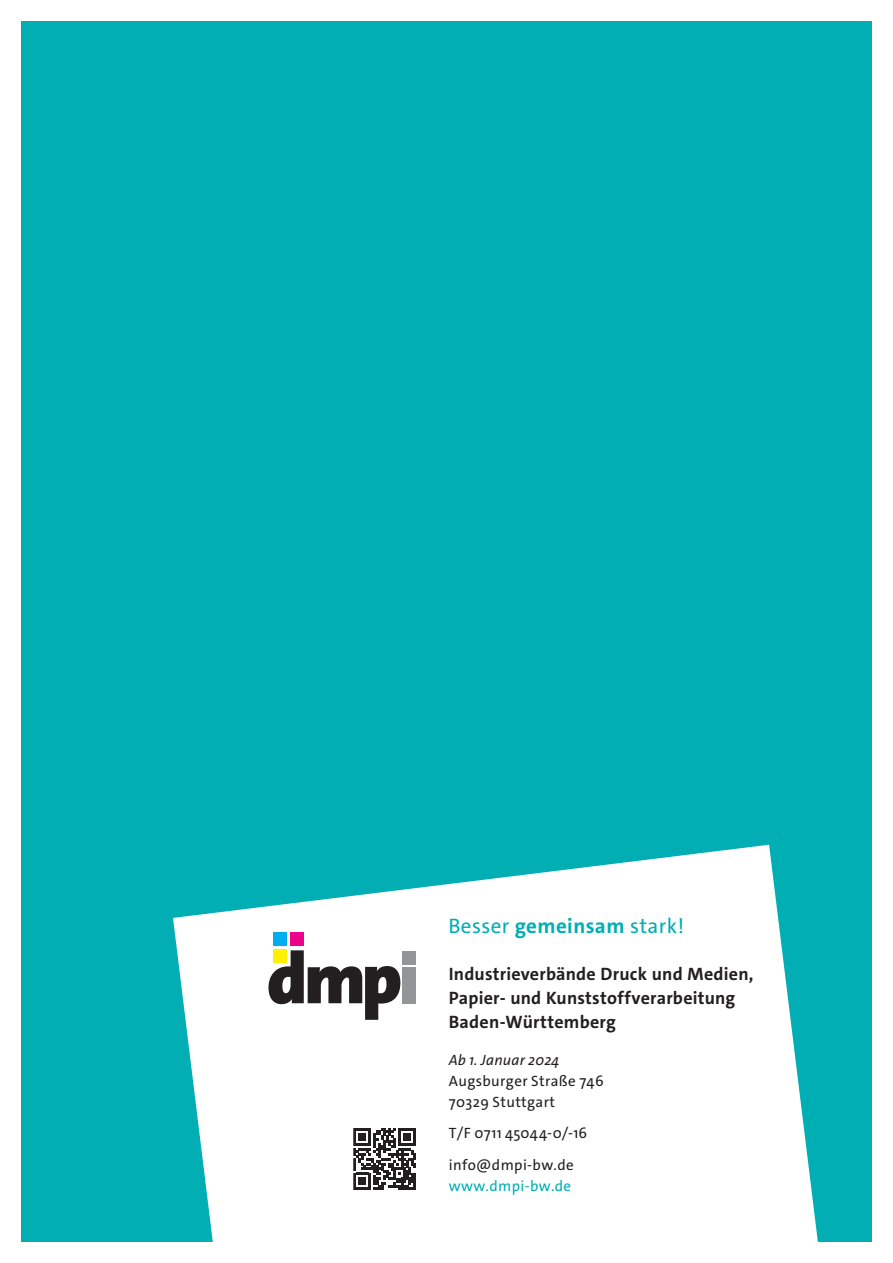
<style>
.page{position:relative;width:893px;height:1263px;background:#fff}
.page>*{position:absolute;margin:0;border:0;box-sizing:border-box;transform-origin:0 0}
.t1{font:21px "The Sans";letter-spacing:.02em;color:#00aeb4}
.t2{font:700 18px/24px "The Sans";letter-spacing:.01em;color:#231f20}
.t3{font:15px "The Sans";letter-spacing:.025em;color:#231f20}
.t4{font:italic 15px "The Sans";letter-spacing:.015em;color:#231f20}
.t5{font:15px "The Sans";letter-spacing:.025em;color:#00aeb4}
.s1{font-weight:700}
</style>
<div class="page">
<div style="left:21px;top:21px;width:851px;height:1221px;background:#00aeb4"></div>
<svg style="left:173px;top:845px;width:645px;height:397px;fill:#fff"></svg>
<svg style="left:268px;top:950px;width:132px;height:70px;background:#999797"></svg>
<div style="left:274px;top:950px;width:13px;height:13px;background:#fff101"></div>
<div style="left:274px;top:933px;width:13px;height:13px;background:#00aeef"></div>
<div style="left:291px;top:933px;width:13px;height:13px;background:#ed028c"></div>
<div style="left:403px;top:967px;width:13px;height:36px;background:#939598"></div>
<div style="left:403px;top:951px;width:13px;height:13px;background:#939598"></div>
<svg style="left:350px;top:1124px;width:70px;height:70px;background:#908e8e"></svg>
<p class="t1" style="left:448px;top:912px;width:237px">Besser <span class="s1">gemeinsam</span> stark!</p>
<p class="t2" style="left:449px;top:962px;width:306px">Industrieverbände Druck und Medien,<br>Papier- und Kunststoffverarbeitung<br>Baden-Württemberg</p>
<p class="t4" style="left:449px;top:1050px;width:112px">Ab 1. Januar 2024</p>
<p class="t3" style="left:449px;top:1071px;width:156px">Augsburger Straße 746</p>
<p class="t3" style="left:449px;top:1092px;width:108px">70329 Stuttgart</p>
<p class="t3" style="left:449px;top:1123px;width:140px">T/F 0711 45044-0/-16</p>
<p class="t3" style="left:449px;top:1155px;width:127px">info@dmpi-bw.de</p>
<p class="t5" style="left:449px;top:1176px;width:124px">www.dmpi-bw.de</p>
</div>
